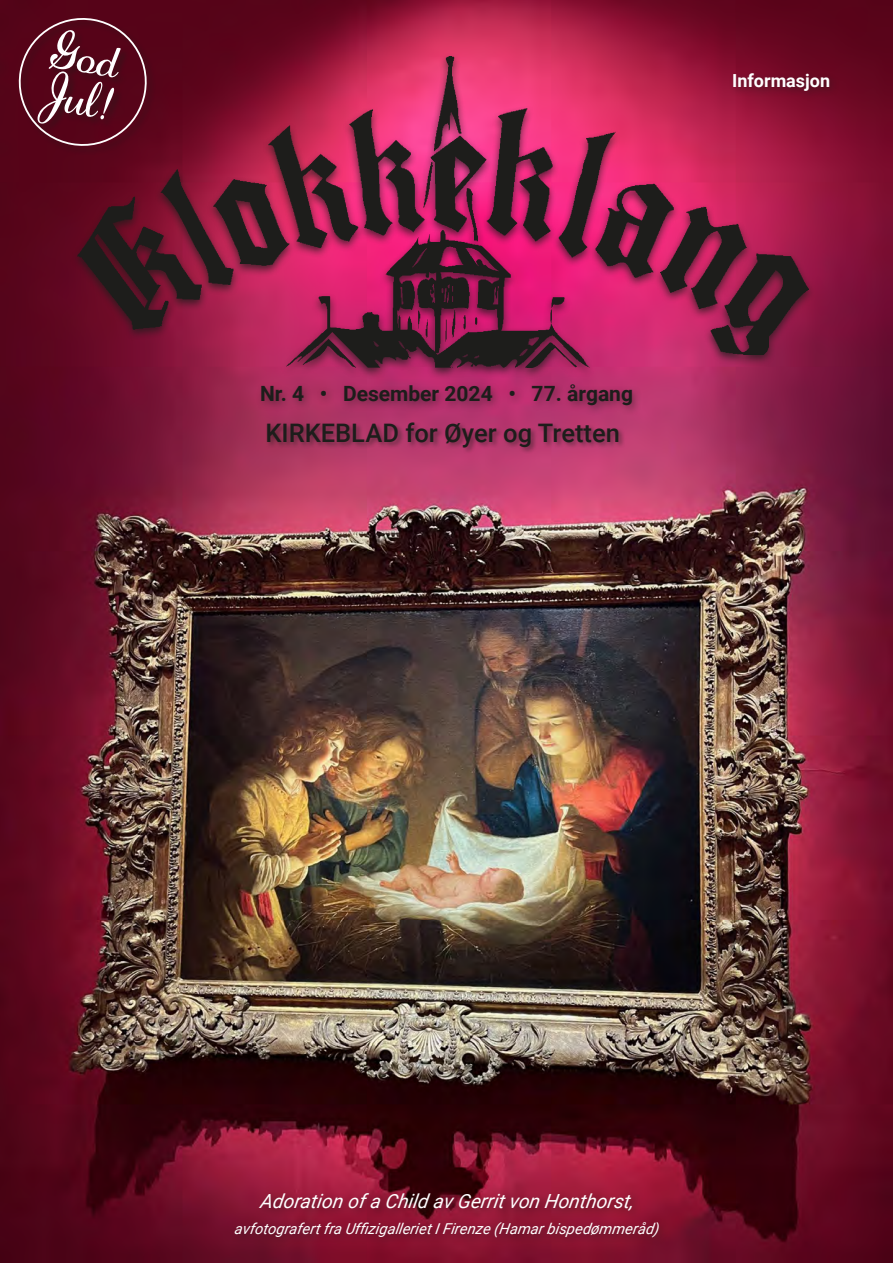
<style>
.page{position:relative;width:893px;height:1263px;background:#fff}
.page>*{position:absolute;margin:0;border:0;box-sizing:border-box;transform-origin:0 0}
.t1{font:51px/42.6px "Adage Script JF";color:#fff}
.t2{font:500 25.5px "Roboto";color:#1d1d1b}
.t3{font:700 21px "Roboto";color:#1d1d1b}
.t4{font:italic 19.5px "Roboto";color:#fff}
.t5{font:700 18px "Roboto";color:#fff}
.t6{font:italic 15px "Roboto";color:#fff}
</style>
<div class="page">
<img style="left:0;top:0;width:893px;height:1263px">
<div style="left:256px;top:380px;width:387px;height:36px;background:#1d1d1b;opacity:.5"></div>
<div style="left:70px;top:53px;width:745px;height:326px;background:#1d1d1b;opacity:.75"></div>
<img style="left:77px;top:56px;width:731px;height:311px">
<div style="left:230px;top:1188px;width:440px;height:60px;background:#1d1d1b;opacity:.5"></div>
<div style="left:728px;top:69px;width:112px;height:32px;background:#1d1d1b;opacity:.5"></div>
<div style="left:266px;top:421px;width:360px;height:33px;background:#1d1d1b;opacity:.5"></div>
<div style="left:18px;top:16px;width:138px;height:139px;background:#56051a"></div>
<svg style="left:13px;top:12px;width:140px;height:138px"></svg>
<h1 class="t1" style="left:54px;top:29px;width:72px;rotate:10deg">God<br>Jul!</h1>
<p class="t5" style="left:732px;top:68px;width:99px">Informasjon</p>
<h3 class="t3" style="left:260px;top:379px;width:374px">Nr. 4 • Desember 2024 • 77. årgang</h3>
<h2 class="t2" style="left:266px;top:415px;width:356px">KIRKEBLAD for Øyer og Tretten</h2>
<h3 class="t4" style="left:260px;top:1187px;width:376px">A doration of a Child av Gerritvon Honthorst,</h3>
<p class="t6" style="left:234px;top:1218px;width:426px">avfotografertfra UffizigallerietIFirenze (Hamarbisp edømmeråd)</p>
</div>
